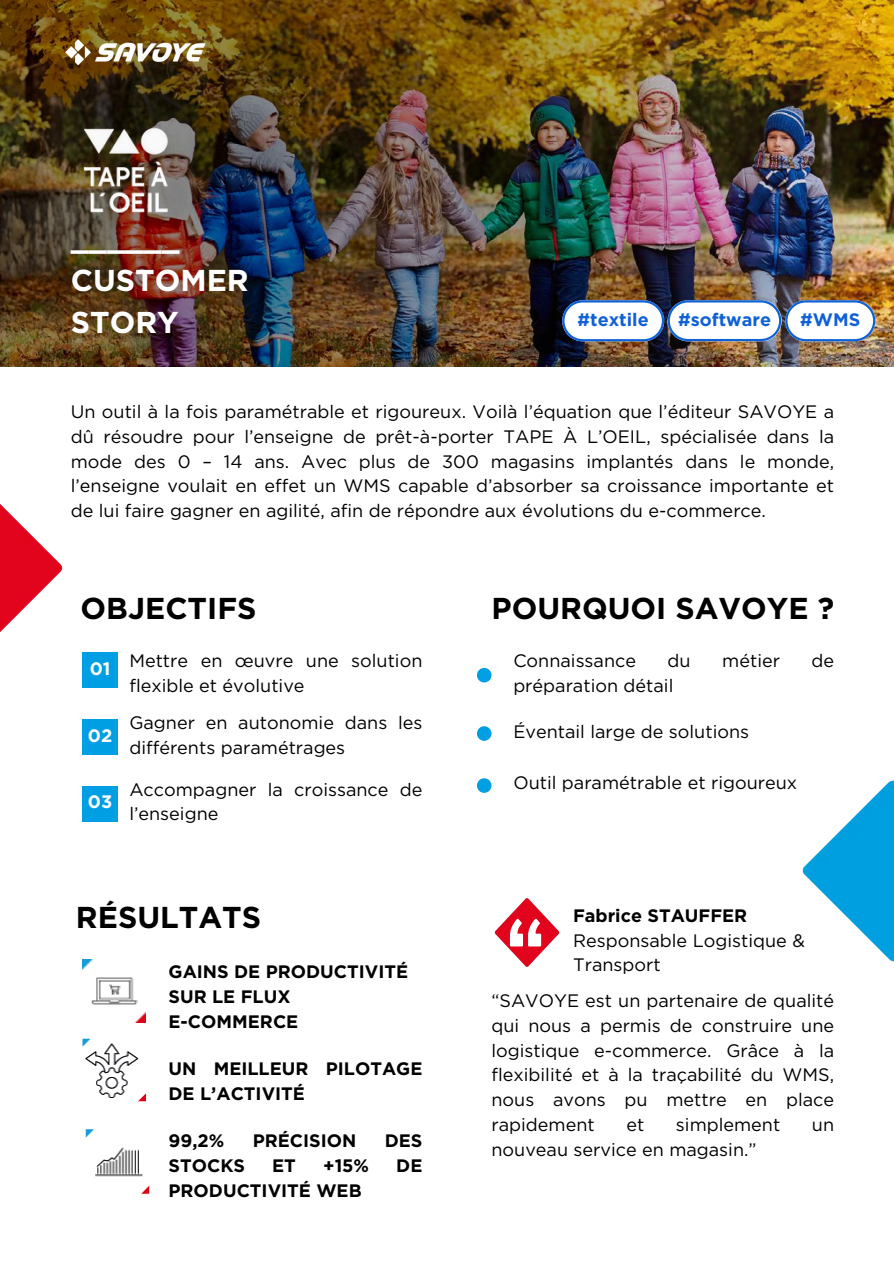
<style>
.page{position:relative;width:894px;height:1264px;background:#fff}
.page>*{position:absolute;margin:0;border:0;box-sizing:border-box;transform-origin:0 0}
.t1{font:700 30.15px "Gotham";color:#000}
.t2{font:700 30.15px/41.7px "Gotham";color:#fff}
.t3{font:18px/24.8px "Gotham";color:#000}
.t4{font:700 18px/24.8px "Gotham";color:#000}
.t5{font:700 18px "Gotham";color:#0f61d6}
.t6{font:700 18px "Gotham";color:#fff}
</style>
<div class="page">
<img style="left:0;top:504px;width:63px;height:128px">
<img style="left:802px;top:780px;width:91px;height:182px">
<div style="left:82px;top:652px;width:36px;height:35px;background:#009fe3"></div>
<div style="left:82px;top:719px;width:36px;height:36px;background:#009fe3"></div>
<div style="left:82px;top:785px;width:36px;height:36px;background:#009fe3"></div>
<img style="left:0;top:0;width:892px;height:367px">
<img style="left:63px;top:35px;width:144px;height:32px">
<img style="left:494px;top:898px;width:66px;height:69px">
<svg style="left:510px;top:918px;width:31px;height:28px"></svg>
<div style="left:477px;top:668px;width:14px;height:14px;background:#009fe3;border-radius:50%"></div>
<div style="left:477px;top:778px;width:14px;height:14px;background:#009fe3;border-radius:50%"></div>
<div style="left:477px;top:726px;width:14px;height:14px;background:#009fe3;border-radius:50%"></div>
<img style="left:83px;top:1038px;width:63px;height:63px">
<img style="left:86px;top:1129px;width:64px;height:63px">
<img style="left:82px;top:959px;width:63px;height:63px">
<img style="left:55px;top:108px;width:154px;height:124px">
<svg style="left:562px;top:300px;width:313px;height:41px"></svg>
<p class="t2" style="left:71px;top:219px;width:179px">______<br>CUSTOMER<br>STORY</p>
<p class="t5" style="left:577px;top:309px;width:73px">#textile</p>
<p class="t5" style="left:678px;top:309px;width:94px">#software</p>
<p class="t5" style="left:800px;top:309px;width:61px">#WMS</p>
<p class="t3" style="left:71px;top:400px;width:764px;text-align:justify">Un outil à la fois paramétrable et rigoureux. Voilà l’équation que l’éditeur SAVOYE a dû résoudre pour l’enseigne de prêt-à-porter TAPE À L’OEIL, spécialisée dans la mode des 0 – 14 ans. Avec plus de 300 magasins implantés dans le monde, l’enseigne voulait en effet un WMS capable d’absorber sa croissance importante et de lui faire gagner en agilité, afin de répondre aux évolutions du e-commerce.</p>
<p class="t1" style="left:81px;top:594px;width:177px">OBJECTIFS</p>
<p class="t1" style="left:491px;top:594px;width:344px">POURQUOI SAVOYE ?</p>
<p class="t6" style="left:90px;top:660px;width:22px">01</p>
<h1 class="t6" style="left:88px;top:727px;width:26px">02</h1>
<h4 class="t6" style="left:88px;top:793px;width:26px">03</h4>
<p class="t3" style="left:129px;top:649px;width:294px">Mettre en œuvre une solution flexible et évolutive</p>
<h3 class="t3" style="left:129px;top:711px;width:294px">Gagner en autonomie dans les différents paramétrages</h3>
<h1 class="t3" style="left:129px;top:777px;width:294px">Accompagner la croissance de l’enseigne</h1>
<p class="t1" style="left:76px;top:903px;width:187px">RÉSULTATS</p>
<p class="t4" style="left:168px;top:960px;width:241px">GAINS DE PRODUCTIVITÉ<br>SUR LE FLUX<br>E-COMMERCE</p>
<p class="t4" style="left:168px;top:1057px;width:255px">UN MEILLEUR PILOTAGE<br>DE L’ACTIVITÉ</p>
<p class="t4" style="left:168px;top:1129px;width:57px">99,2%</p>
<p class="t4" style="left:253px;top:1129px;width:105px">PRÉCISION</p>
<p class="t4" style="left:384px;top:1129px;width:39px">DES</p>
<p class="t4" style="left:168px;top:1153px;width:78px">STOCKS</p>
<p class="t4" style="left:272px;top:1153px;width:25px">ET</p>
<p class="t4" style="left:323px;top:1153px;width:47px">+15%</p>
<p class="t4" style="left:396px;top:1153px;width:28px">DE</p>
<p class="t4" style="left:168px;top:1178px;width:195px">PRODUCTIVITÉ WEB</p>
<h3 class="t3" style="left:513px;top:649px;width:124px">Connaissance</h3>
<h3 class="t3" style="left:667px;top:649px;width:25px">du</h3>
<h3 class="t3" style="left:722px;top:649px;width:59px">métier</h3>
<h3 class="t3" style="left:811px;top:649px;width:24px">de</h3>
<h3 class="t3" style="left:513px;top:674px;width:161px">préparation détail</h3>
<p class="t3" style="left:513px;top:720px;width:237px">Éventail large de solutions</p>
<h3 class="t3" style="left:513px;top:771px;width:285px">Outil paramétrable et rigoureux</h3>
<p class="t4" style="left:573px;top:904px;width:176px">Fabrice STAUFFER</p>
<p class="t3" style="left:573px;top:928px;width:233px">Responsable Logistique &amp;<br>Transport</p>
<p class="t3" style="left:491px;top:989px;width:344px;text-align:justify">“SAVOYE est un partenaire de qualité qui nous a permis de construire une logistique e-commerce. Grâce à la flexibilité et à la traçabilité du WMS,</p>
<h1 class="t3" style="left:491px;top:1088px;width:344px">nous avons pu mettre en place rapidement</h1>
<h1 class="t3" style="left:626px;top:1113px;width:19px">et</h1>
<h1 class="t3" style="left:675px;top:1113px;width:106px">simplement</h1>
<h1 class="t3" style="left:811px;top:1113px;width:24px">un</h1>
<h1 class="t3" style="left:491px;top:1137px;width:266px">nouveau service en magasin.”</h1>
</div>
